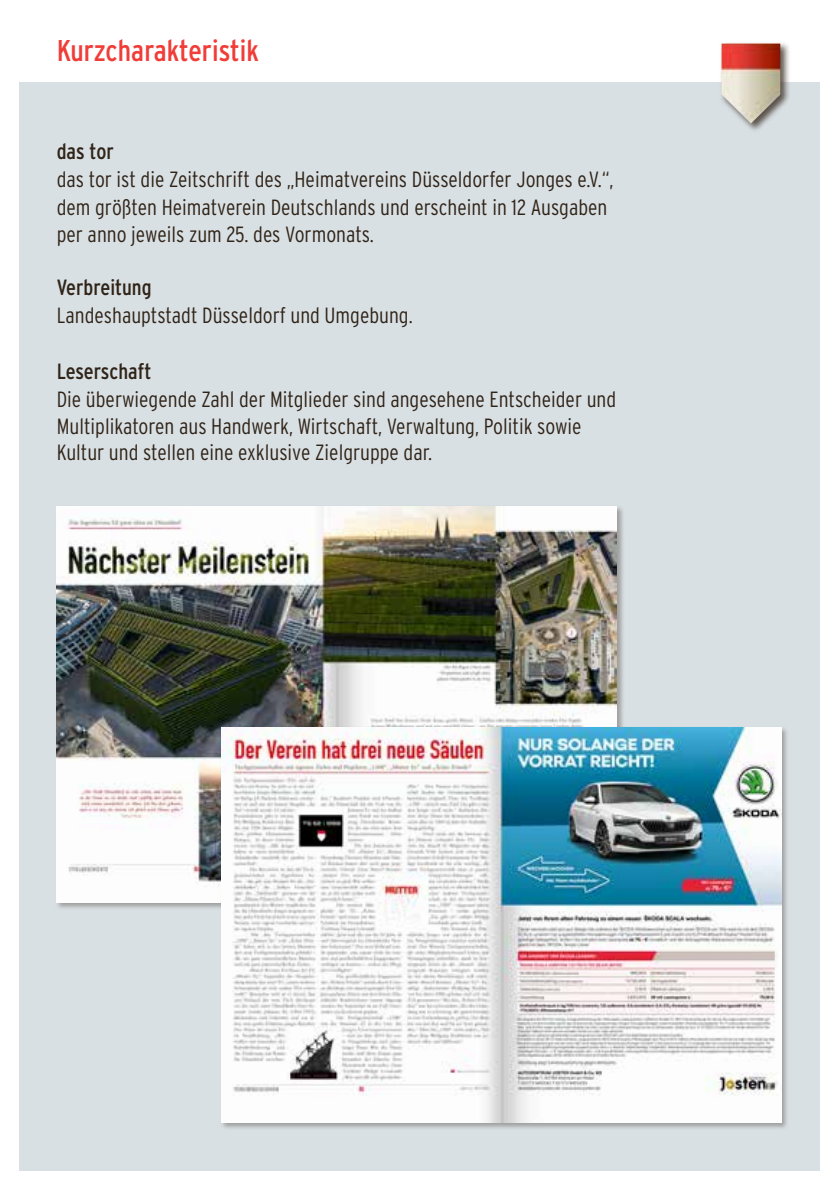
<style>
.page{position:relative;width:840px;height:1191px;background:#fff}
.page>*{position:absolute;margin:0;border:0;box-sizing:border-box;transform-origin:0 0}
.t1{font:condensed 30px "Interstate";color:#f03d38}
.t2{font:300 condensed 22px/27.2px "Interstate";color:#302418}
.t3{font:condensed 22px "Interstate";color:#302418}
</style>
<div class="page">
<div style="left:20px;top:82px;width:799px;height:1089px;background:#d9e0e4"></div>
<div style="left:718px;top:41px;width:72px;height:92px;background:#302418;opacity:.75"></div>
<img style="left:721px;top:43px;width:58px;height:81px">
<img style="left:57px;top:506px;width:559px;height:396px">
<div style="left:220px;top:725px;width:569px;height:405px;background:#302418;opacity:.35"></div>
<img style="left:221px;top:727px;width:560px;height:395px">
<h1 class="t1" style="left:57px;top:33px;width:204px">Kurzcharakteristik</h1>
<p class="t3" style="left:57px;top:138px;width:58px">das tor</p>
<p class="t2" style="left:57px;top:166px;width:558px">das tor ist die Zeitschrift des „Heimatvereins Düsseldorfer Jonges e.V.“, dem größten Heimatverein Deutschlands und erscheint in 12 Ausgaben per anno jeweils zum 25. des Vormonats.</p>
<p class="t3" style="left:57px;top:273px;width:96px">Verbreitung</p>
<p class="t2" style="left:57px;top:301px;width:357px">Landeshauptstadt Düsseldorf und Umgebung.</p>
<p class="t3" style="left:57px;top:358px;width:96px">Leserschaft</p>
<p class="t2" style="left:57px;top:386px;width:560px;line-height:26.4px">Die überwiegende Zahl der Mitglieder sind angesehene Entscheider und<br>Multiplikatoren aus Handwerk, Wirtschaft, Verwaltung, Politik sowie<br>Kultur und stellen eine exklusive Zielgruppe dar.</p>
</div>
